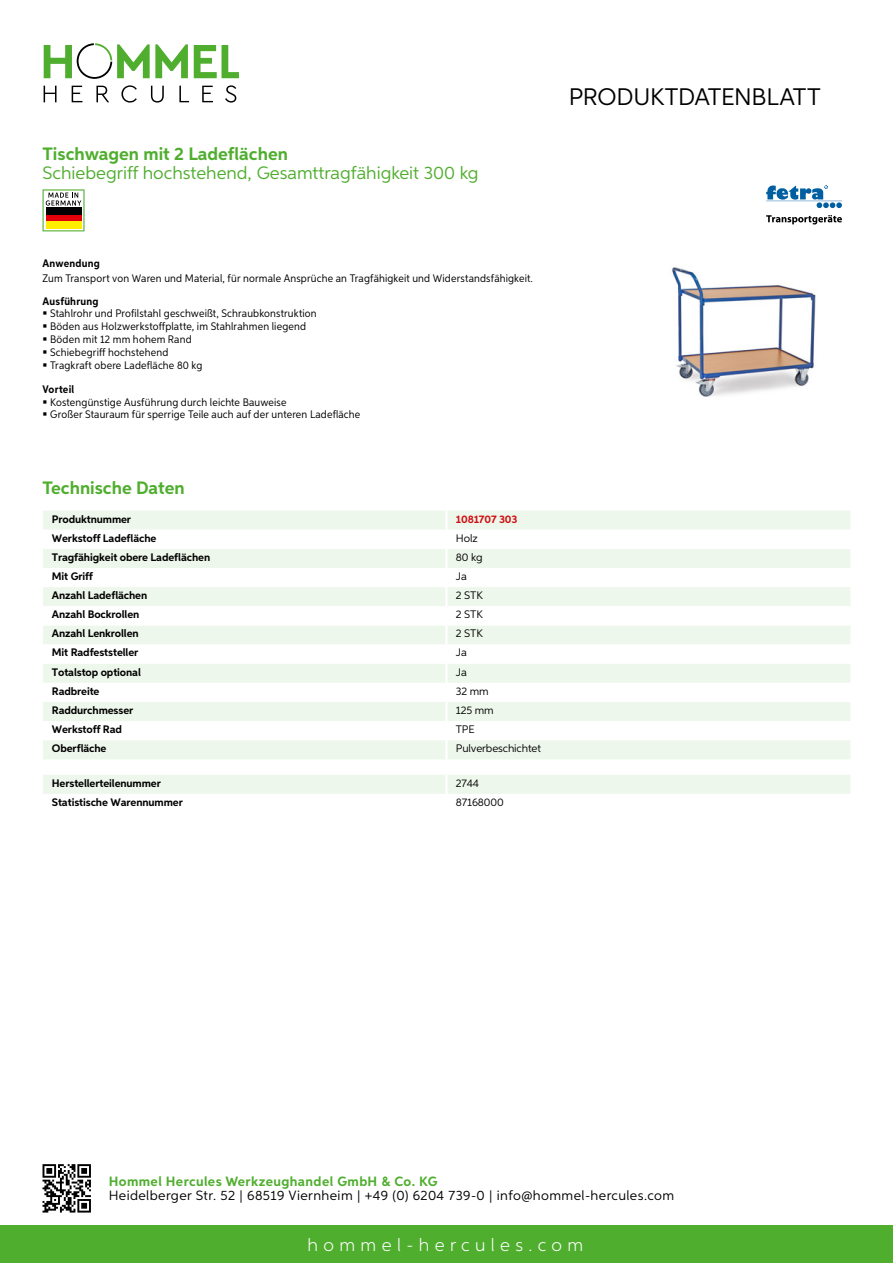
<style>
.page{position:relative;width:893px;height:1263px;background:#fff}
.page>*{position:absolute;margin:0;border:0;box-sizing:border-box;transform-origin:0 0}
.t1{font:24px "Aspira";letter-spacing:-.01em;color:#000}
.t2{font:18px "Aspira";color:#50ae2f}
.t3{font:700 18px "Aspira";color:#50ae2f}
.t4{font:300 18px "Aspira";letter-spacing:.3em;color:#fff}
.t5{font:13.5px "Aspira";letter-spacing:.03em;color:#000}
.t6{font:700 13.5px "Aspira";letter-spacing:.03em;color:#50ae2f}
.t7{font:10.95px/12.8px "Aspira Nar";letter-spacing:.015em;color:#000}
.t8{font:700 10.95px "Aspira";letter-spacing:-.01em;color:#000}
.t9{font:10.95px "Aspira";letter-spacing:-.01em;color:#000}
.t10{font:700 10.95px "Aspira Nar";letter-spacing:.02em;color:#000}
.t11{font:700 10.95px "Aspira";letter-spacing:-.01em;color:#cd1013}
</style>
<div class="page">
<div style="left:0;top:1226px;width:893px;height:37px;background:#50ae2f"></div>
<svg style="left:43px;top:1164px;width:48px;height:48px"></svg>
<svg style="left:194px;top:45px;width:45px;height:33px"></svg>
<svg style="left:44px;top:43px;width:144px;height:36px"></svg>
<svg style="left:44px;top:86px;width:13px;height:16px"></svg>
<svg style="left:72px;top:86px;width:10px;height:16px"></svg>
<svg style="left:96px;top:86px;width:13px;height:16px"></svg>
<svg style="left:121px;top:85px;width:16px;height:18px"></svg>
<svg style="left:151px;top:86px;width:13px;height:17px"></svg>
<svg style="left:179px;top:86px;width:10px;height:16px"></svg>
<svg style="left:202px;top:86px;width:11px;height:16px"></svg>
<svg style="left:225px;top:85px;width:11px;height:18px"></svg>
<div style="left:43px;top:511px;width:807px;height:248px;background:#eef7eb"></div>
<svg style="left:43px;top:530px;width:807px;height:210px"></svg>
<hr style="left:445px;top:511px;width:3px;height:19px;background:#fff">
<hr style="left:445px;top:530px;width:3px;height:19px;background:#fff">
<hr style="left:445px;top:549px;width:3px;height:19px;background:#fff">
<hr style="left:445px;top:568px;width:3px;height:19px;background:#fff">
<hr style="left:445px;top:587px;width:3px;height:19px;background:#fff">
<hr style="left:445px;top:606px;width:3px;height:19px;background:#fff">
<hr style="left:445px;top:625px;width:3px;height:19px;background:#fff">
<hr style="left:445px;top:644px;width:3px;height:20px;background:#fff">
<hr style="left:445px;top:664px;width:3px;height:19px;background:#fff">
<hr style="left:445px;top:683px;width:3px;height:19px;background:#fff">
<hr style="left:445px;top:702px;width:3px;height:19px;background:#fff">
<hr style="left:445px;top:721px;width:3px;height:19px;background:#fff">
<hr style="left:445px;top:740px;width:3px;height:19px;background:#fff">
<div style="left:43px;top:775px;width:807px;height:19px;background:#eef7eb"></div>
<svg style="left:43px;top:189px;width:42px;height:42px"></svg>
<div style="left:46px;top:214px;width:35px;height:7px;background:#e3000b"></div>
<div style="left:46px;top:208px;width:35px;height:7px;background:#000"></div>
<div style="left:46px;top:221px;width:35px;height:7px;background:#ffed00"></div>
<img style="left:672px;top:267px;width:144px;height:130px">
<svg style="left:766px;top:185px;width:76px;height:23px"></svg>
<svg style="left:766px;top:215px;width:76px;height:9px"></svg>
<h2 class="t3" style="left:43px;top:142px;width:247px">Tischwagen mit 2 Ladeflächen</h2>
<h2 class="t2" style="left:43px;top:162px;width:438px">Schiebegriff hochstehend, Gesamttragfähigkeit 300 kg</h2>
<h1 class="t1" style="left:569px;top:82px;width:253px">Produktdatenblatt</h1>
<p class="t10" style="left:43px;top:257px;width:59px">Anwendung</p>
<p class="t7" style="left:43px;top:272px;width:492px">Zum Transport von Waren und Material, für normale Ansprüche an Tragfähigkeit und Widerstandsfähigkeit.</p>
<p class="t10" style="left:43px;top:294px;width:58px">Ausführung</p>
<p class="t7" style="left:50px;top:307px;width:268px">Stahlrohr und Profilstahl geschweißt, Schraubkonstruktion Böden aus Holzwerkstoffplatte, im Stahlrahmen liegend Böden mit 12 mm hohem Rand<br>Schiebegriff hochstehend<br>Tragkraft obere Ladefläche 80 kg</p>
<p class="t10" style="left:43px;top:382px;width:33px">Vorteil</p>
<p class="t7" style="left:50px;top:395px;width:312px">Kostengünstige Ausführung durch leichte Bauweise<br>Großer Stauraum für sperrige Teile auch auf der unteren Ladefläche</p>
<h2 class="t3" style="left:43px;top:476px;width:144px">Technische Daten</h2>
<p class="t8" style="left:52px;top:512px;width:81px">Produktnummer</p>
<p class="t11" style="left:456px;top:512px;width:63px">1081707 303</p>
<p class="t8" style="left:52px;top:531px;width:106px">Werkstoff Ladefläche</p>
<p class="t9" style="left:456px;top:531px;width:23px">Holz</p>
<p class="t8" style="left:52px;top:550px;width:160px">Tragfähigkeit obere Ladeflächen</p>
<p class="t9" style="left:456px;top:550px;width:28px">80 kg</p>
<p class="t8" style="left:52px;top:569px;width:43px">Mit Griff</p>
<p class="t9" style="left:456px;top:569px;width:13px">Ja</p>
<p class="t8" style="left:52px;top:588px;width:97px">Anzahl Ladeflächen</p>
<p class="t9" style="left:456px;top:589px;width:22px">2 STK</p>
<p class="t8" style="left:52px;top:608px;width:89px">Anzahl Bockrollen</p>
<p class="t9" style="left:456px;top:608px;width:22px">2 STK</p>
<p class="t8" style="left:52px;top:627px;width:88px">Anzahl Lenkrollen</p>
<p class="t9" style="left:456px;top:627px;width:22px">2 STK</p>
<p class="t8" style="left:52px;top:646px;width:88px">Mit Radfeststeller</p>
<p class="t9" style="left:456px;top:646px;width:13px">Ja</p>
<p class="t8" style="left:52px;top:665px;width:91px">Totalstop optional</p>
<p class="t9" style="left:456px;top:665px;width:13px">Ja</p>
<p class="t8" style="left:52px;top:684px;width:49px">Radbreite</p>
<p class="t9" style="left:456px;top:684px;width:34px">32 mm</p>
<p class="t8" style="left:52px;top:703px;width:83px">Raddurchmesser</p>
<p class="t9" style="left:456px;top:703px;width:39px">125 mm</p>
<p class="t8" style="left:52px;top:722px;width:72px">Werkstoff Rad</p>
<p class="t9" style="left:456px;top:722px;width:19px">TPE</p>
<p class="t8" style="left:52px;top:742px;width:56px">Oberfläche</p>
<p class="t9" style="left:456px;top:742px;width:87px">Pulverbeschichtet</p>
<p class="t8" style="left:52px;top:776px;width:111px">Herstellerteilenummer</p>
<p class="t9" style="left:456px;top:776px;width:25px">2744</p>
<p class="t8" style="left:52px;top:795px;width:132px">Statistische Warennummer</p>
<p class="t9" style="left:456px;top:795px;width:49px">87168000</p>
<p class="t6" style="left:109px;top:1172px;width:330px">Hommel Hercules Werkzeughandel GmbH &amp; Co. KG</p>
<p class="t5" style="left:109px;top:1187px;width:567px">Heidelberger Str. 52 | 68519 Viernheim | +49 (0) 6204 739-0 | info@hommel-hercules.com</p>
<h2 class="t4" style="left:307px;top:1234px;width:277px">hommel-hercules.com</h2>
</div>
